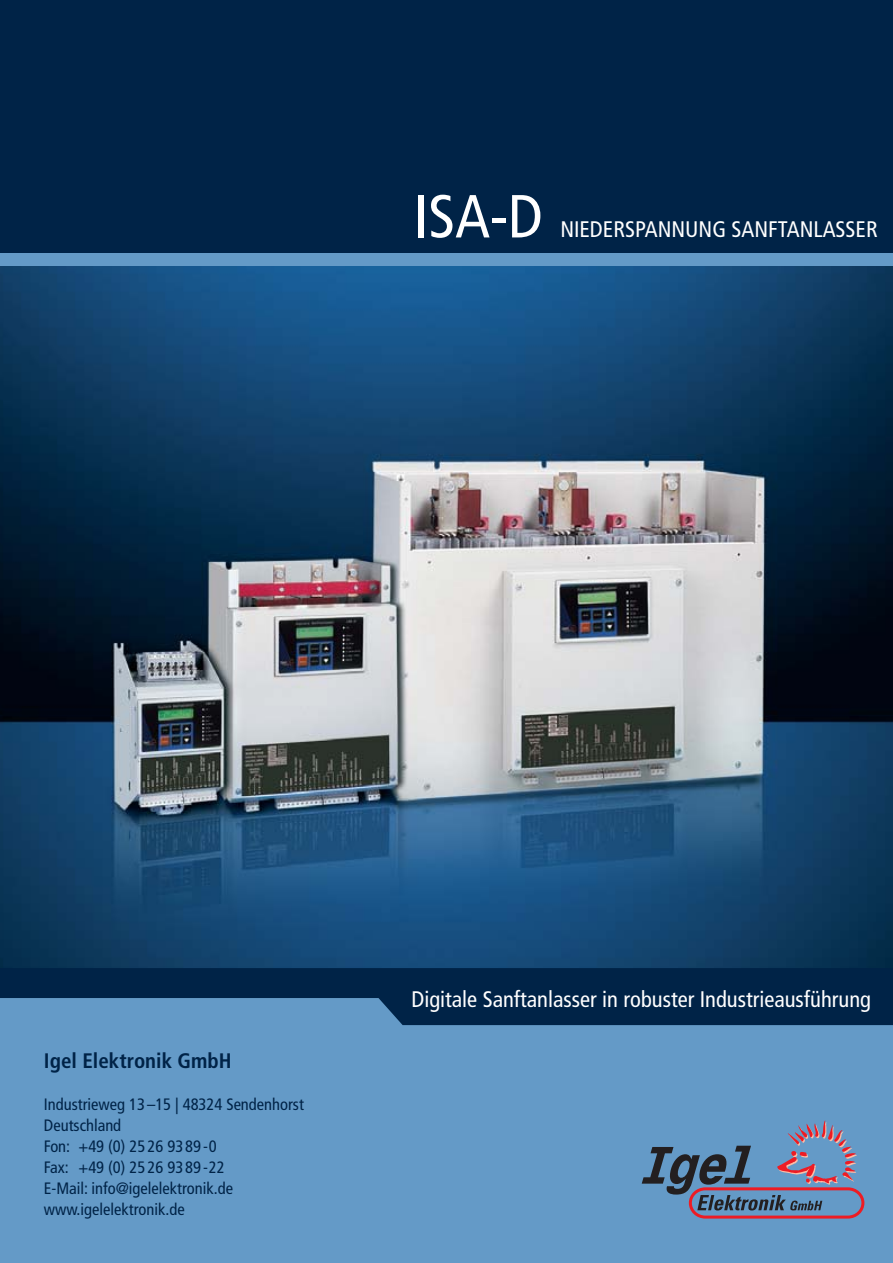
<style>
.page{position:relative;width:893px;height:1263px;background:#fff}
.page>*{position:absolute;margin:0;border:0;box-sizing:border-box;transform-origin:0 0}
.t1{font:condensed 60.6px "Frutiger";color:#fff}
.t2{font:condensed 22.5px "Frutiger";color:#fff}
.t3{font:700 condensed 21px "Frutiger";color:#002347}
.t4{font:condensed 16.5px/21px "Frutiger";color:#002347}
</style>
<div class="page">
<img style="left:0;top:265px;width:893px;height:703px">
<div style="left:0;top:969px;width:893px;height:293px;background:#649ac7"></div>
<div style="left:0;top:0;width:893px;height:255px;background:#002347"></div>
<svg style="left:0;top:968px;width:893px;height:57px;fill:#002347"></svg>
<svg style="left:642px;top:1120px;width:223px;height:99px"></svg>
<div style="left:0;top:253px;width:893px;height:12px;background:#649ac7"></div>
<h1 class="t1" style="left:413px;top:192px;width:131px">ISA-D</h1>
<h2 class="t2" style="left:560px;top:220px;width:319px">NIEDERSPANNUNG SANFTANLASSER</h2>
<p class="t3" style="left:44px;top:1051px;width:189px">Igel Elektronik GmbH</p>
<p class="t4" style="left:44px;top:1094px;width:261px">Industrieweg 13 –15 | 48324 Sendenhorst<br>Deutschland<br>Fon: +49 (0) 25 26 93 89 - 0<br>Fax: +49 (0) 25 26 93 89 - 22<br>E-Mail: info@igelelektronik.de www.igelelektronik.de</p>
<h2 class="t2" style="left:411px;top:989px;width:461px">Digitale Sanftanlasser in robuster Industrieausführung</h2>
</div>
